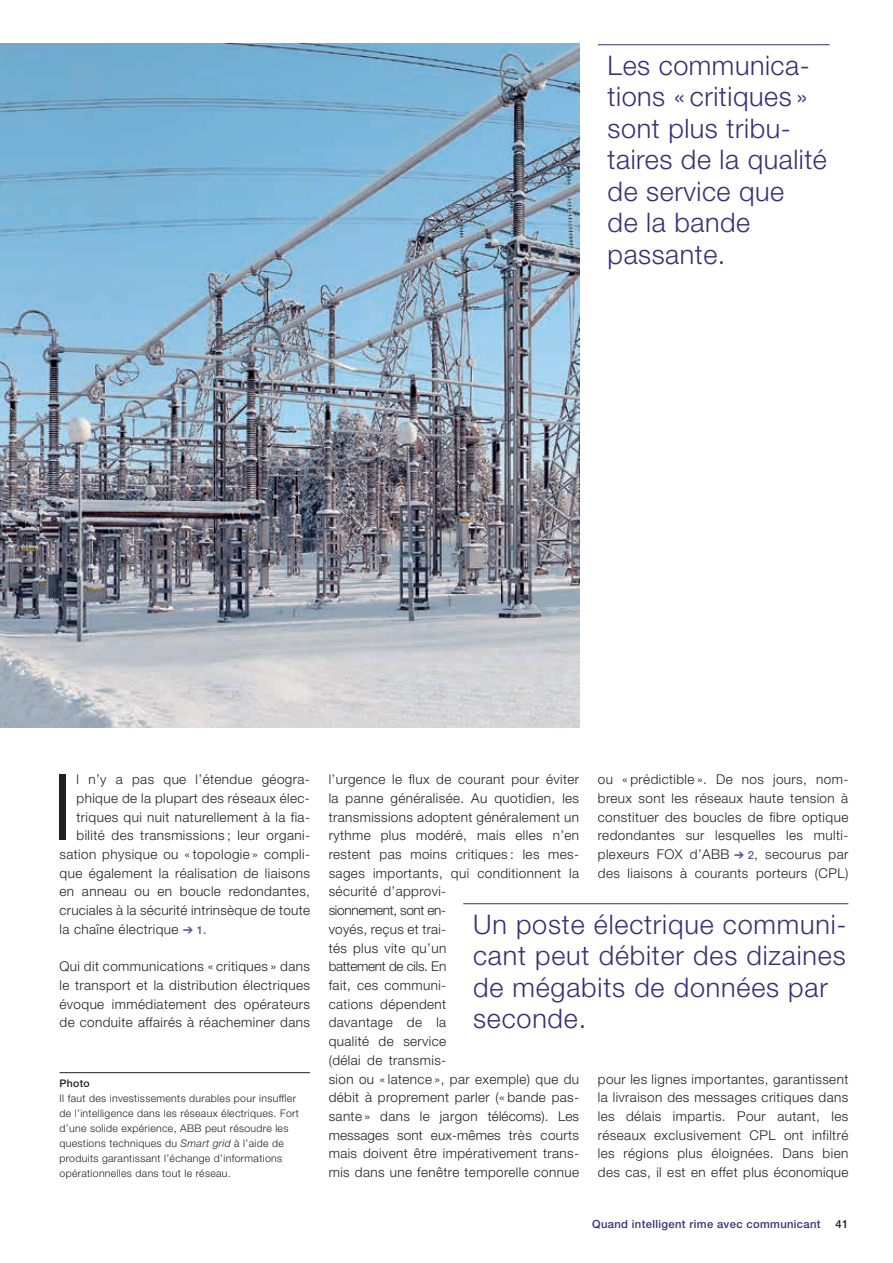
<style>
.page{position:relative;width:893px;height:1263px;background:#fff}
.page>*{position:absolute;margin:0;border:0;box-sizing:border-box;transform-origin:0 0}
.t1{font:300 92.1px "Helvetica Neue";color:#231f20}
.t2{font:300 27px/31.5px "Helvetica Neue";letter-spacing:.02em;color:#3c2e77}
.t3{font:300 13.5px/18.8px "Helvetica Neue";letter-spacing:.03em;color:#231f20;text-align:justify}
.t4{font:500 11.25px "Helvetica Neue";letter-spacing:.03em;color:#3c2e77}
.t5{font:500 11.25px "Helvetica Neue";color:#231f20}
.t6{font:300 10.5px/15px "Helvetica Neue";letter-spacing:.03em;color:#231f20}
.t7{font:500 10.5px "Helvetica Neue";letter-spacing:.03em;color:#231f20}
.s1{color:#5858a0}
.s2{font-weight:500;font-size:11.25px;color:#5858a0}
.s3{font-style:italic}
</style>
<div class="page">
<img style="left:0;top:44px;width:579px;height:683px">
<hr style="left:60px;top:1072px;width:250px;height:1px;background:#231f20">
<hr style="left:598px;top:44px;width:232px;height:1px;background:#3c2e77">
<hr style="left:463px;top:903px;width:385px;height:1px;background:#3c2e77">
<h2 class="t2" style="left:608px;top:49px;width:221px">Les communica&shy;tions « critiques » sont plus tribu&shy;taires de la qualité de service que<br>de la bande passante.</h2>
<h1 class="t1" style="left:52px;top:751px;width:22px">I</h1>
<p class="t3" style="left:77px;top:770px;width:235px">l n’y a pas que l’étendue géogra-</p>
<p class="t3" style="left:77px;top:788px;width:235px">phique de la plupart des réseaux élec-</p>
<p class="t3" style="left:77px;top:807px;width:235px">triques qui nuit naturellement à la fia-</p>
<p class="t3" style="left:77px;top:826px;width:235px">bilité des transmissions ; leur organi-</p>
<p class="t3" style="left:60px;top:844px;width:250px">sation physique ou « topologie » compli-</p>
<p class="t3" style="left:60px;top:863px;width:252px">que également la réalisation de liaisons</p>
<p class="t3" style="left:60px;top:882px;width:252px">en anneau ou en boucle redondantes,</p>
<p class="t3" style="left:60px;top:901px;width:252px">cruciales à la sécurité intrinsèque de toute</p>
<p class="t3" style="left:60px;top:919px;width:148px">la chaîne électrique <span class="s1">➔</span> <span class="s2">1.</span></p>
<p class="t3" style="left:60px;top:957px;width:252px">Qui dit communications « critiques » dans le transport et la distribution électriques évoque immédiatement des opérateurs de conduite affairés à réacheminer dans</p>
<p class="t7" style="left:60px;top:1077px;width:32px">Photo</p>
<p class="t6" style="left:60px;top:1090px;width:241px">Il faut des investissements durables pour insuffler de l’intelligence dans les réseaux électriques. Fort d’une solide expérience, ABB peut résoudre les questions techniques du <span class="s3">Smart grid</span> à l’aide de produits garantissant l’échange d’informations opérationnelles dans tout le réseau.</p>
<p class="t3" style="left:598px;top:770px;width:252px">ou « prédictible ». De nos jours, nom&shy;breux sont les réseaux haute tension à constituer des boucles de fibre optique redondantes sur lesquelles les multi&shy;plexeurs FOX d’ABB <span class="s1">➔</span> <span class="s2">2</span>, secourus par des liaisons à courants porteurs (CPL)</p>
<p class="t3" style="left:329px;top:770px;width:252px;text-align:left">l’urgence le flux de courant pour éviter la panne généralisée. Au quotidien, les transmissions adoptent généralement un rythme plus modéré, mais elles n’en restent pas moins critiques : les mes&shy;sages importants, qui conditionnent la sécurité d’approvi-<br>sionnement, sont en-<br>voyés, reçus et trai-<br>tés plus vite qu’un<br>battement de cils. En<br>fait, ces communi-<br>cations dépendent<br>davantage de la<br>qualité de service<br>(délai de transmis-<br>sion ou « latence », par exemple) que du débit à proprement parler (« bande pas&shy;sante » dans le jargon télécoms). Les messages sont eux-mêmes très courts mais doivent être impérativement trans&shy;mis dans une fenêtre temporelle connue</p>
<h2 class="t2" style="left:473px;top:908px;width:375px">Un poste électrique communi&shy;cant peut débiter des dizaines de mégabits de données par seconde.</h2>
<p class="t3" style="left:598px;top:1069px;width:252px">pour les lignes importantes, garantissent la livraison des messages critiques dans les délais impartis. Pour autant, les réseaux exclusivement CPL ont infiltré les régions plus éloignées. Dans bien des cas, il est en effet plus économique</p>
<p class="t4" style="left:592px;top:1217px;width:230px">Quand intelligent rime avec communicant</p>
<p class="t5" style="left:835px;top:1217px;width:14px">41</p>
</div>
